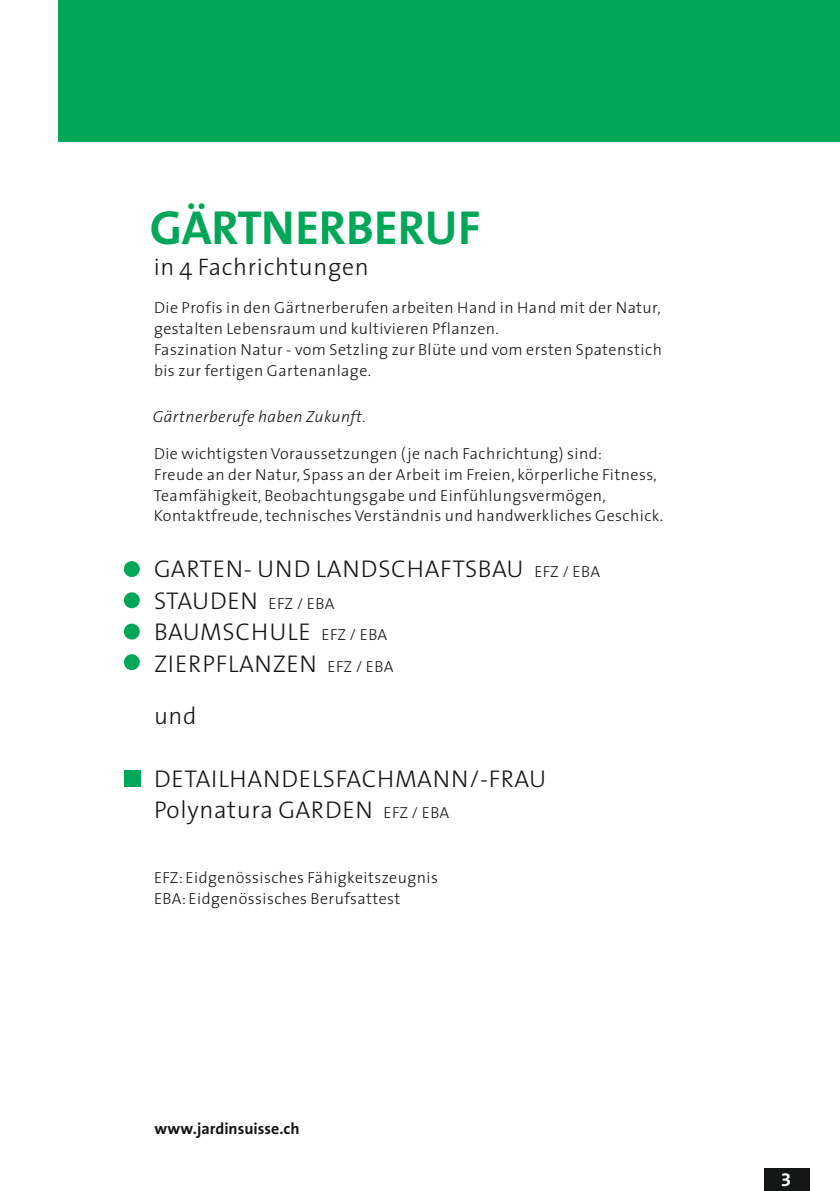
<style>
.page{position:relative;width:840px;height:1191px;background:#fff}
.page>*{position:absolute;margin:0;border:0;box-sizing:border-box;transform-origin:0 0}
.t1{font:700 48px "MCH The Sans";letter-spacing:-.005em;color:#00a759}
.t2{font:300 24.4px/31.6px "The Sans";letter-spacing:.03em;color:#151616}
.t3{font:300 24px "The Sans";letter-spacing:.03em;color:#151616}
.t4{font:700 19.2px "MCH The Sans";color:#fff}
.t5{font:300 16px/20.8px "The Sans";letter-spacing:.03em;color:#151616}
.t6{font:italic 300 16px "The Sans";letter-spacing:.03em;color:#151616}
.t7{font:700 16px "MCH The Sans";color:#151616}
.s1{font-size:16px}
</style>
<div class="page">
<div style="left:124px;top:561px;width:16px;height:16px;background:#00a759;border-radius:50%"></div>
<div style="left:124px;top:592px;width:16px;height:16px;background:#00a759;border-radius:50%"></div>
<div style="left:124px;top:623px;width:16px;height:16px;background:#00a759;border-radius:50%"></div>
<div style="left:124px;top:654px;width:16px;height:16px;background:#00a759;border-radius:50%"></div>
<div style="left:124px;top:770px;width:16px;height:16px;background:#00a759"></div>
<div style="left:763px;top:1168px;width:46px;height:23px;background:#151616"></div>
<div style="left:59px;top:0;width:780px;height:142px;background:#00a759"></div>
<h1 class="t1" style="left:150px;top:211px;width:332px">GÄRTNERBERUF</h1>
<h3 class="t3" style="left:153px;top:258px;width:216px">in 4 Fachrichtungen</h3>
<p class="t5" style="left:154px;top:300px;width:509px">Die Profis in den Gärtnerberufen arbeiten Hand in Hand mit der Natur, gestalten Lebensraum und kultivieren Pflanzen.<br>Faszination Natur - vom Setzling zur Blüte und vom ersten Spatenstich bis zur fertigen Gartenanlage.</p>
<p class="t6" style="left:153px;top:411px;width:215px">Gärtnerberufe haben Zukunft.</p>
<p class="t5" style="left:154px;top:446px;width:510px">Die wichtigsten Voraussetzungen (je nach Fachrichtung) sind:<br>Freude an der Natur, Spass an der Arbeit im Freien, körperliche Fitness, Teamfähigkeit, Beobachtungsgabe und Einfühlungsvermögen, Kontaktfreude, technisches Verständnis und handwerkliches Geschick.</p>
<h2 class="t2" style="left:154px;top:557px;width:447px">GARTEN- UND LANDSCHAFTSBAU <span class="s1">EFZ / EBA<br></span>STAUDEN <span class="s1">EFZ / EBA<br></span>BAUMSCHULE <span class="s1">EFZ / EBA<br></span>ZIERPFLANZEN <span class="s1">EFZ / EBA</span></h2>
<h3 class="t3" style="left:154px;top:707px;width:44px">und</h3>
<h2 class="t2" style="left:154px;top:766px;width:393px">DETAILHANDELSFACHMANN/-FRAU<br>Polynatura GARDEN <span class="s1">EFZ / EBA</span></h2>
<p class="t5" style="left:154px;top:870px;width:285px">EFZ: Eidgenössisches Fähigkeitszeugnis<br>EBA: Eidgenössisches Berufsattest</p>
<p class="t7" style="left:154px;top:1123px;width:146px">www.jardinsuisse.ch</p>
<p class="t4" style="left:780px;top:1172px;width:12px">3</p>
</div>
